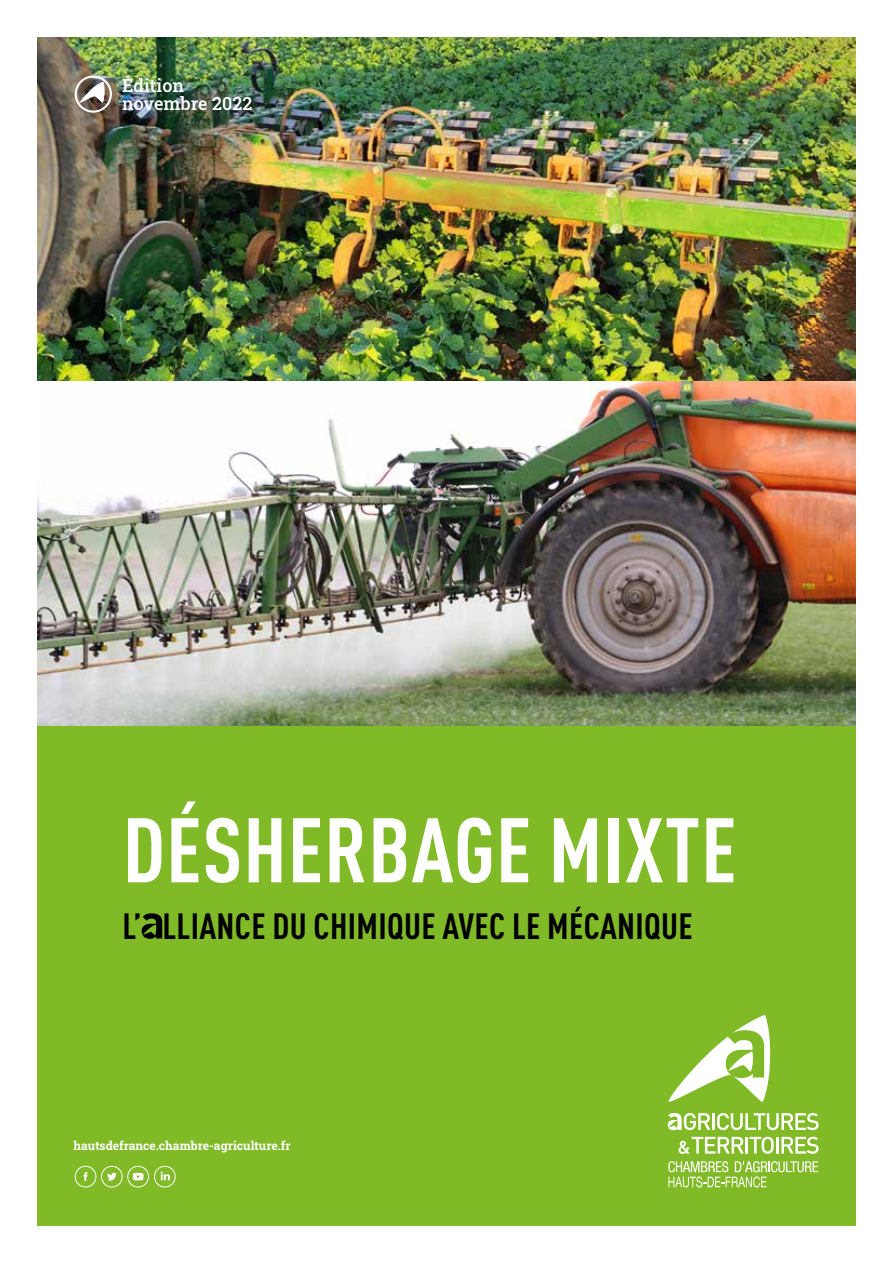
<style>
.page{position:relative;width:893px;height:1263px;background:#fff}
.page>*{position:absolute;margin:0;border:0;box-sizing:border-box;transform-origin:0 0}
.t1{font:700 condensed 90px "DINOT";letter-spacing:.01em;color:#fff}
.t2{font:700 condensed 36px "DINOT";letter-spacing:.01em;color:#000}
.t3{font:18px/18px "Roboto Slab";color:#fff}
.t4{font:12px "Roboto Slab";color:#fff}
</style>
<div class="page">
<div style="left:37px;top:725px;width:819px;height:501px;background:#80ba27"></div>
<img style="left:37px;top:37px;width:819px;height:344px">
<img style="left:37px;top:381px;width:819px;height:344px">
<div style="left:75px;top:75px;width:37px;height:38px;border:2px solid #fff;border-radius:50%"></div>
<svg style="left:80px;top:82px;width:25px;height:21px"></svg>
<svg style="left:75px;top:1166px;width:101px;height:21px"></svg>
<svg style="left:142px;top:913px;width:20px;height:26px"></svg>
<svg style="left:668px;top:1161px;width:150px;height:26px"></svg>
<svg style="left:678px;top:1137px;width:141px;height:17px"></svg>
<svg style="left:668px;top:1113px;width:42px;height:17px"></svg>
<hr style="left:712px;top:1113px;width:3px;height:17px;background:#fff">
<svg style="left:717px;top:1113px;width:102px;height:17px"></svg>
<svg style="left:668px;top:1015px;width:102px;height:87px"></svg>
<h3 class="t3" style="left:122px;top:76px;width:132px">Édition novembre 2022</h3>
<h1 class="t1" style="left:123px;top:796px;width:615px">DÉSHERBAGE MIXTE</h1>
<h2 class="t2" style="left:122px;top:904px;width:572px">L’ LLIANCE DU CHIMIQUE AVEC LE MÉCANIQUE</h2>
<p class="t4" style="left:74px;top:1138px;width:218px">hautsdefrance.chambre-agriculture.fr</p>
</div>
